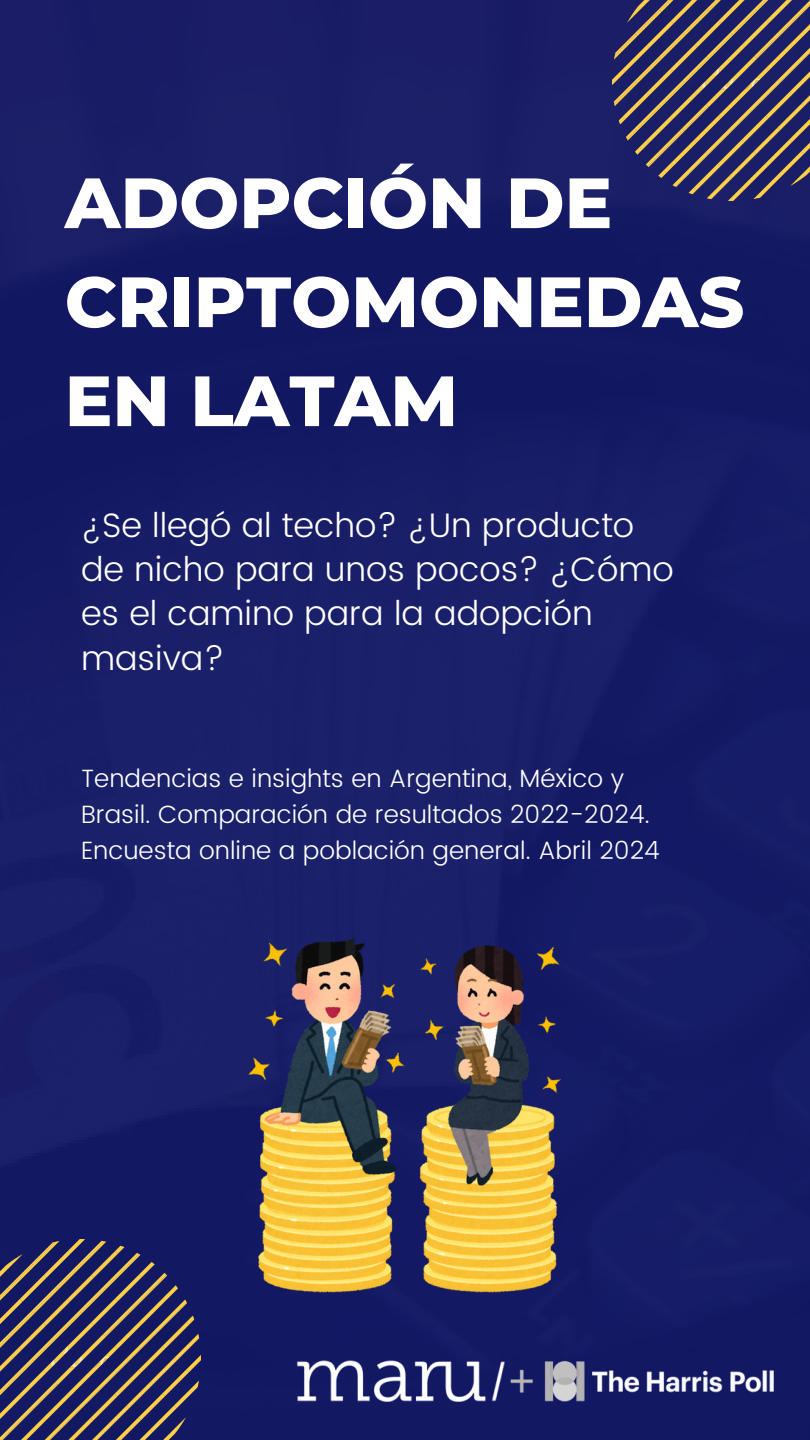
<style>
.page{position:relative;width:810px;height:1440px;background:#121866}
.page>*{position:absolute;margin:0;border:0;box-sizing:border-box;transform-origin:0 0}
.t1{font:800 71px/99px "Montserrat";color:#fff}
.t2{font:300 34px/44.2px "Poppins";color:#fff}
.t3{font:300 25px/36px "Poppins";color:#fff}
</style>
<div class="page">
<img style="left:0;top:1239px;width:201px;height:201px">
<img style="left:613px;top:0;width:197px;height:201px">
<img style="left:297px;top:1360px;width:477px;height:42px">
<img style="left:248px;top:937px;width:314px;height:356px">
<p class="t1" style="left:65px;top:153px;width:681px">ADOPCIÓN DE<br>CRIPTOMONEDAS<br>EN LATAM</p>
<p class="t2" style="left:81px;top:503px;width:594px">¿Se llegó al techo? ¿Un producto de nicho para unos pocos? ¿Cómo es el camino para la adopción masiva?</p>
<p class="t3" style="left:81px;top:760px;width:580px">Tendencias e insights en Argentina, México y<br>Brasil. Comparación de resultados 2022-2024.<br>Encuesta online a población general. Abril 2024</p>
</div>
